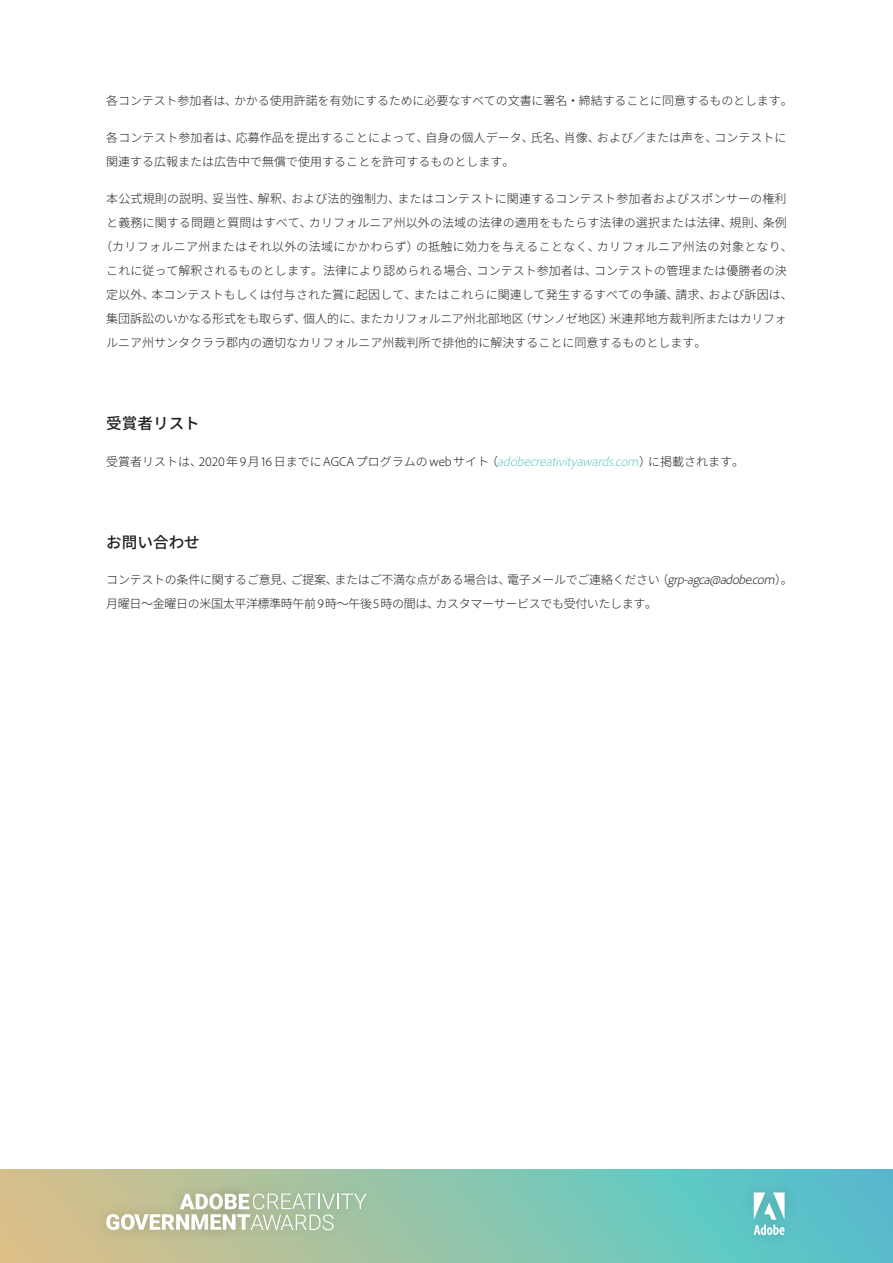
<style>
.page{position:relative;width:893px;height:1263px;background:#fff}
.page>*{position:absolute;margin:0;border:0;box-sizing:border-box;transform-origin:0 0}
.t1{font:700 15.6px "Adobe Clean Han";color:#231f20}
.t2{font:300 12px/24px "Adobe Clean Han";letter-spacing:.005em;color:#231f20}
.t3{font:300 12px/24px "Adobe Clean Han";letter-spacing:-.025em;color:#231f20}
.t4{font:300 12px "Adobe Clean Han";letter-spacing:-.02em;color:#231f20}
.t5{font:300 12px "Adobe Clean Han";letter-spacing:.025em;color:#231f20}
.s1{font-style:italic;color:#5fcac4}
.s2{font-style:italic}
</style>
<div class="page">
<div style="left:0;top:1169px;width:893px;height:94px;background:linear-gradient(to right,#dcc186,#49c5d1)"></div>
<div style="left:93px;top:1180px;width:286px;height:64px;background:#231f20;opacity:.2"></div>
<div style="left:211px;top:1180px;width:39px;height:43px;background:#b0be98"></div>
<div style="left:197px;top:1200px;width:37px;height:44px;background:#b8bd93"></div>
<svg style="left:106px;top:1193px;width:260px;height:37px"></svg>
<div style="left:740px;top:1178px;width:59px;height:71px;background:#5cc1c5"></div>
<svg style="left:754px;top:1192px;width:30px;height:43px"></svg>
<p class="t2" style="left:106px;top:89px;width:688px">各コンテスト参加者は、かかる使用許諾を有効にするために必要なすべての文書に署名・締結することに同意するものとします。</p>
<p class="t2" style="left:106px;top:126px;width:682px">各コンテスト参加者は、応募作品を提出することによって、自身の個人データ、氏名、肖像、および／または声を、コンテストに関連する広報または広告中で無償で使用することを許可するものとします。</p>
<p class="t2" style="left:106px;top:187px;width:682px">本公式規則の説明、妥当性、解釈、および法的強制力、またはコンテストに関連するコンテスト参加者およびスポンサーの権利</p>
<p class="t2" style="left:106px;top:211px;width:682px">と義務に関する問題と質問はすべて、カリフォルニア州以外の法域の法律の適用をもたらす法律の選択または法律、規則、条例</p>
<p class="t5" style="left:100px;top:240px;width:694px">（カリフォルニア州またはそれ以外の法域にかかわらず）の抵触に効力を与えることなく、カリフォルニア州法の対象となり、</p>
<p class="t2" style="left:106px;top:259px;width:682px">これに従って解釈されるものとします。法律により認められる場合、コンテスト参加者は、コンテストの管理または優勝者の決</p>
<p class="t2" style="left:106px;top:283px;width:688px">定以外、本コンテストもしくは付与された賞に起因して、またはこれらに関連して発生するすべての争議、請求、および訴因は、</p>
<p class="t4" style="left:106px;top:312px;width:682px">集団訴訟のいかなる形式をも取らず、個人的に、またカリフォルニア州北部地区（サンノゼ地区）米連邦地方裁判所またはカリフォ</p>
<p class="t2" style="left:106px;top:331px;width:601px">ルニア州サンタクララ郡内の適切なカリフォルニア州裁判所で排他的に解決することに同意するものとします。</p>
<h1 class="t1" style="left:106px;top:414px;width:95px">受賞者リスト</h1>
<p class="t2" style="left:106px;top:449px;width:639px">受賞者リストは、2020年9月16日までにAGCAプログラムのwebサイト（<span class="s1">adobecreativityawards.com</span>）に掲載されます。</p>
<h1 class="t1" style="left:106px;top:533px;width:95px">お問い合わせ</h1>
<p class="t3" style="left:106px;top:568px;width:688px">コンテストの条件に関するご意見、ご提案、またはご不満な点がある場合は、電子メールでご連絡ください（<span class="s2">grp-agca@adobe.com</span>）。月曜日～金曜日の米国太平洋標準時午前9時～午後5時の間は、カスタマーサービスでも受付いたします。</p>
</div>
